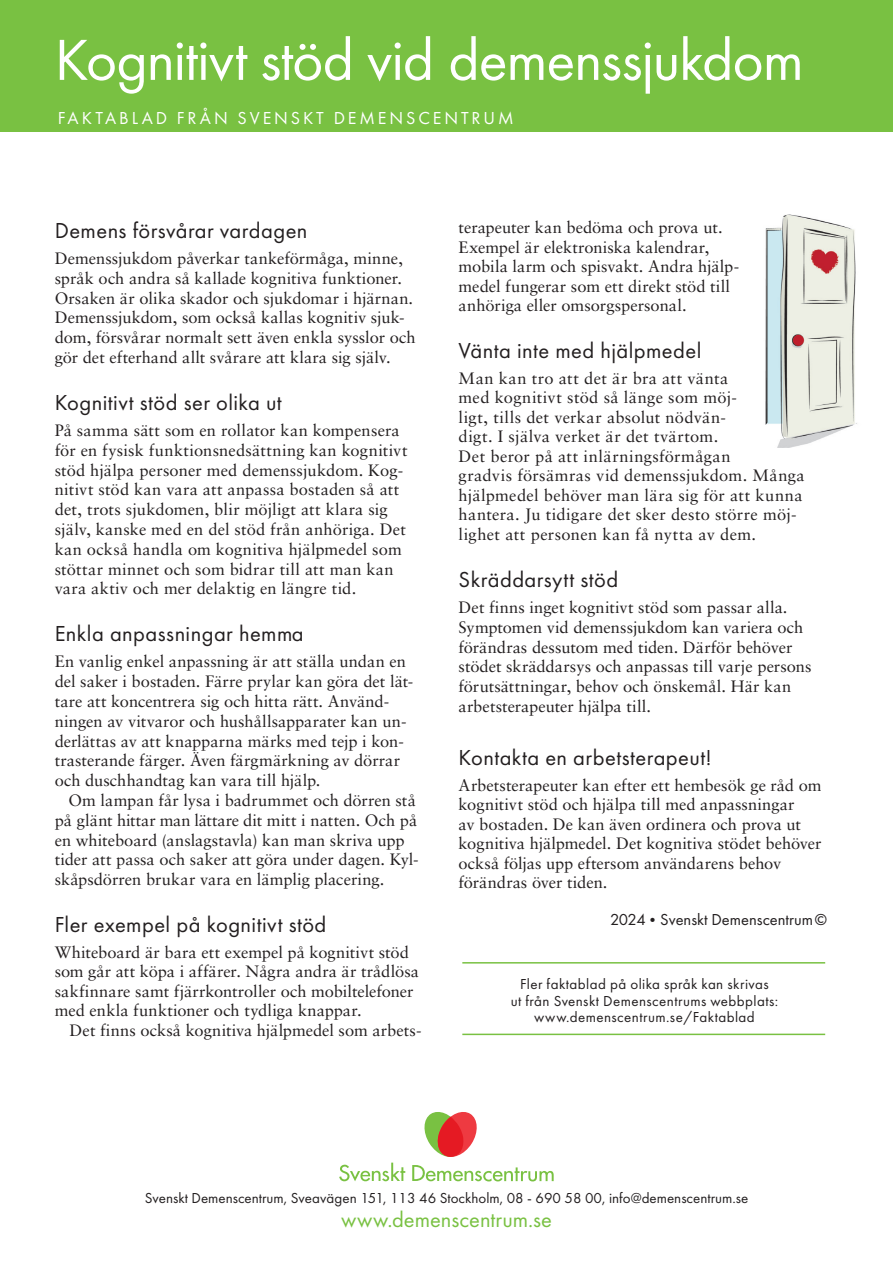
<style>
.page{position:relative;width:893px;height:1263px;background:#fff}
.page>*{position:absolute;margin:0;border:0;box-sizing:border-box;transform-origin:0 0}
.t1{font:60px "Futura PT";letter-spacing:-.02em;color:#fff}
.t2{font:22.5px "Futura PT";letter-spacing:.02em;color:#231f20}
.t3{font:22.5px "Futura PT";color:#79c142}
.t4{font:18px "Futura PT";letter-spacing:.16em;color:#fff}
.t5{font:16.5px/19.8px "Sabon LT Pro";letter-spacing:.005em;color:#231f20}
.t6{font:16.5px "Futura PT";color:#231f20}
.t7{font:15px/16.5px "Futura PT";letter-spacing:.02em;color:#231f20;text-align:center}
.t8{font:15px "Futura PT";color:#231f20}
.s1{font-size:15px}
</style>
<div class="page">
<div style="left:0;top:0;width:893px;height:132px;background:#79c142"></div>
<svg style="left:339px;top:1162px;width:66px;height:19px"></svg>
<svg style="left:412px;top:1112px;width:142px;height:69px"></svg>
<hr style="left:462px;top:962px;width:363px;height:1px;background:#79c142">
<hr style="left:462px;top:1033px;width:363px;height:2px;background:#79c142">
<img style="left:765px;top:215px;width:92px;height:233px">
<h1 class="t1" style="left:55px;top:24px;width:751px">Kognitivt stöd vid demenssjukdom</h1>
<p class="t4" style="left:58px;top:107px;width:457px">FAKTABLAD FRÅN SVENSKT DEMENSCENTRUM</p>
<h2 class="t2" style="left:55px;top:217px;width:254px">Demens försvårar vardagen</h2>
<p class="t5" style="left:55px;top:248px;width:362px">Demenssjukdom påverkar tankeförmåga, minne, språk och andra så kallade kognitiva funktioner.<br>Orsaken är olika skador och sjukdomar i hjärnan.<br>Demenssjukdom, som också kallas kognitiv sjuk&shy;dom, försvårar normalt sett även enkla sysslor och gör det efterhand allt svårare att klara sig själv.</p>
<h2 class="t2" style="left:55px;top:389px;width:229px">Kognitivt stöd ser olika ut</h2>
<p class="t5" style="left:55px;top:420px;width:354px">På samma sätt som en rollator kan kompensera för en fysisk funktionsnedsättning kan kognitivt stöd hjälpa personer med demenssjukdom. Kog&shy;nitivt stöd kan vara att anpassa bostaden så att det, trots sjukdomen, blir möjligt att klara sig själv, kanske med en del stöd från anhöriga. Det kan också handla om kognitiva hjälpmedel som stöttar minnet och som bidrar till att man kan vara aktiv och mer delaktig en längre tid.</p>
<h2 class="t2" style="left:55px;top:620px;width:250px">Enkla anpassningar hemma</h2>
<p class="t5" style="left:55px;top:651px;width:360px">En vanlig enkel anpassning är att ställa undan en del saker i bostaden. Färre prylar kan göra det lät&shy;tare att koncentrera sig och hitta rätt. Använd&shy;ningen av vitvaror och hushållsapparater kan un&shy;derlättas av att knapparna märks med tejp i kon&shy;trasterande färger. Även färgmärkning av dörrar och duschhandtag kan vara till hjälp.</p>
<p class="t5" style="left:55px;top:790px;width:366px;text-indent:14px">Om lampan får lysa i badrummet och dörren stå på glänt hittar man lättare dit mitt i natten. Och på en whiteboard (anslagstavla) kan man skriva upp tider att passa och saker att göra under dagen. Kyl&shy;skåpsdörren brukar vara en lämplig placering.</p>
<h2 class="t2" style="left:55px;top:911px;width:273px">Fler exempel på kognitivt stöd</h2>
<p class="t5" style="left:55px;top:942px;width:366px">Whiteboard är bara ett exempel på kognitivt stöd som går att köpa i affärer. Några andra är trådlösa sakfinnare samt fjärrkontroller och mobiltelefoner med enkla funktioner och tydliga knappar.</p>
<p class="t5" style="left:70px;top:1020px;width:353px">Det finns också kognitiva hjälpmedel som arbets-</p>
<p class="t5" style="left:459px;top:217px;width:282px">terapeuter kan bedöma och prova ut.<br>Exempel är elektroniska kalendrar, mobila larm och spisvakt. Andra hjälp&shy;medel fungerar som ett direkt stöd till anhöriga eller omsorgspersonal.</p>
<h2 class="t2" style="left:459px;top:337px;width:244px">Vänta inte med hjälpmedel</h2>
<p class="t5" style="left:459px;top:368px;width:348px">Man kan tro att det är bra att vänta<br>med kognitivt stöd så länge som möj-<br>ligt, tills det verkar absolut nödvän-<br>digt. I själva verket är det tvärtom.<br>Det beror på att inlärningsförmågan<br>gradvis försämras vid demenssjukdom. Många hjälpmedel behöver man lära sig för att kunna hantera. Ju tidigare det sker desto större möj&shy;lighet att personen kan få nytta av dem.</p>
<h2 class="t2" style="left:459px;top:566px;width:161px">Skräddarsytt stöd</h2>
<p class="t5" style="left:459px;top:597px;width:355px">Det finns inget kognitivt stöd som passar alla.<br>Symptomen vid demenssjukdom kan variera och förändras dessutom med tiden. Därför behöver stödet skräddarsys och anpassas till varje persons förutsättningar, behov och önskemål. Här kan arbetsterapeuter hjälpa till.</p>
<h2 class="t2" style="left:459px;top:744px;width:255px">Kontakta en arbetsterapeut!</h2>
<p class="t5" style="left:459px;top:775px;width:364px">Arbetsterapeuter kan efter ett hembesök ge råd om kognitivt stöd och hjälpa till med anpassningar<br>av bostaden. De kan även ordinera och prova ut kognitiva hjälpmedel. Det kognitiva stödet behöver också följas upp eftersom användarens behov förändras över tiden.</p>
<p class="t6" style="left:610px;top:910px;width:218px">2024<span class="s1">•</span>Svenskt Demenscentrum©</p>
<p class="t7" style="left:511px;top:976px;width:269px">Fler faktablad på olika språk kan skrivas<br>ut från Svenskt Demenscentrums webbplats: www.demenscentrum.se/Faktablad</p>
<p class="t8" style="left:145px;top:1189px;width:605px">Svenskt Demenscentrum, Sveavägen 151, 113 46 Stockholm, 08 - 690 58 00, info@demenscentrum.se</p>
<h2 class="t3" style="left:341px;top:1206px;width:212px">www.demenscentrum.se</h2>
</div>
